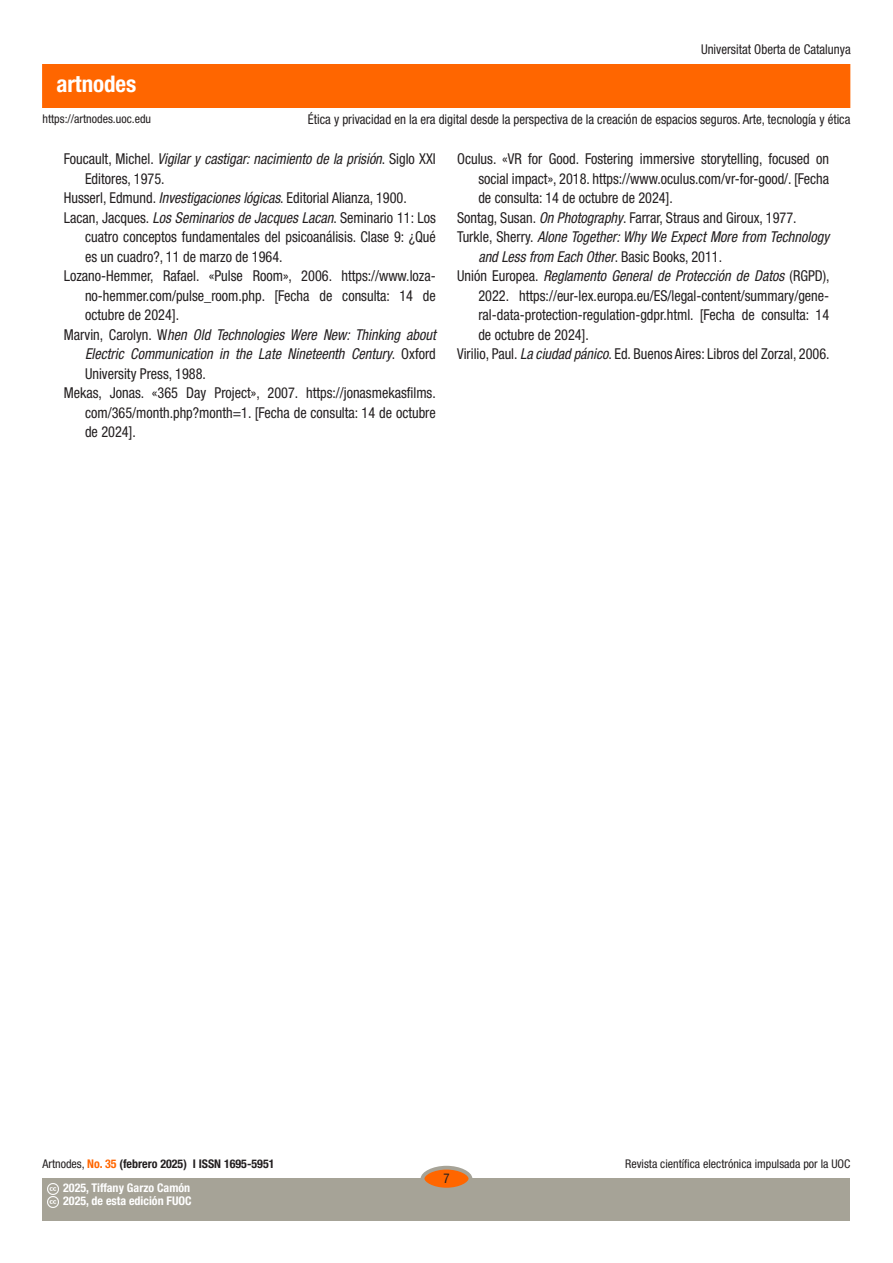
<style>
.page{position:relative;width:893px;height:1263px;background:#fff}
.page>*{position:absolute;margin:0;border:0;box-sizing:border-box;transform-origin:0 0}
.t1{font:700 condensed 22.95px "Helvetica Neue LT Std";color:#fff}
._04_biblio{font:condensed 15px/19.5px "Helvetica Neue LT Std";color:#231f20;text-align:justify;scale:.95 1}
._04_biblio-2{font:italic condensed 15px/19.5px "Helvetica Neue LT Std";color:#231f20;text-align:justify;scale:.95 1}
.t2{font:condensed 13.5px "Helvetica Neue LT Std";color:#231f20;scale:.95 1}
.t3{font:condensed 12px "Helvetica Neue LT Std";color:#231f20}
.t4{font:700 condensed 12px/13.5px "Helvetica Neue LT Std";color:#fff}
.t5{font:700 condensed 12px "Helvetica Neue LT Std";color:#231f20}
.s1{font-style:italic}
.s2{font-style:normal}
.s3{font-weight:400}
.s4{color:#f60}
</style>
<div class="page">
<div style="left:43px;top:65px;width:807px;height:42px;background:#f60"></div>
<div style="left:43px;top:1178px;width:807px;height:42px;background:#a6a397"></div>
<div style="left:422px;top:1168px;width:48px;height:21px;background:#f60;border-radius:50%"></div>
<div style="left:421px;top:1166px;width:51px;height:25px;border:4px solid #a6a397;border-radius:50%"></div>
<svg style="left:47px;top:1183px;width:11px;height:25px"></svg>
<h1 class="t1" style="left:56px;top:69px;width:81px">artnodes</h1>
<p class="t2" style="left:701px;top:42px;width:159px">Universitat Oberta de Catalunya</p>
<p class="t2" style="left:308px;top:112px;width:573px">Ética y privacidad en la era digital desde la perspectiva de la creación de espacios seguros. Arte, tecnología y ética</p>
<p class="_04_biblio" style="left:85px;top:149px;width:371px;text-indent:-21px">Foucault, Michel. <span class="s1">Vigilar y castigar: nacimiento de la prisión</span>. Siglo XXI<br>Editores, 1975.</p>
<p class="_04_biblio" style="left:64px;top:188px;width:363px">Husserl, Edmund. <span class="s1">Investigaciones lógicas</span>. Editorial Alianza, 1900.</p>
<p class="_04_biblio" style="left:85px;top:208px;width:371px;text-indent:-21px">Lacan, Jacques. <span class="s1">Los Seminarios de Jacques Lacan</span>. Seminario 11: Los cuatro conceptos fundamentales del psicoanálisis. Clase 9: ¿Qué es un cuadro?, 11 de marzo de 1964.</p>
<p class="_04_biblio" style="left:85px;top:266px;width:371px;text-indent:-21px">Lozano-Hemmer, Rafael. «Pulse Room», 2006. https://www.loza&shy;no-hemmer.com/pulse_room.php. [Fecha de consulta: 14 de octubre de 2024].</p>
<p class="_04_biblio-2" style="left:85px;top:325px;width:371px;text-indent:-21px"><span class="s2">Marvin, Carolyn. W</span>hen Old Technologies Were New: Thinking about Electric Communication in the Late Nineteenth Century<span class="s2">. Oxford University Press, 1988.</span></p>
<p class="_04_biblio" style="left:85px;top:383px;width:371px;text-indent:-21px">Mekas, Jonas. «365 Day Project», 2007. https://jonasmekasfilms. com/365/month.php?month=1. [Fecha de consulta: 14 de octubre de 2024].</p>
<p class="t3" style="left:43px;top:112px;width:110px">https://artnodes.uoc.edu</p>
<p class="_04_biblio" style="left:478px;top:149px;width:371px;text-indent:-21px">Oculus. «VR for Good. Fostering immersive storytelling, focused on social impact», 2018. https://www.oculus.com/vr-for-good/. [Fecha de consulta: 14 de octubre de 2024].</p>
<p class="_04_biblio" style="left:457px;top:208px;width:359px">Sontag, Susan. <span class="s1">On Photography</span>. Farrar, Straus and Giroux, 1977.</p>
<p class="_04_biblio-2" style="left:478px;top:228px;width:371px;text-indent:-21px"><span class="s2">Turkle, Sherry.</span> Alone Together: Why We Expect More from Technology and Less from Each Other<span class="s2">. Basic Books, 2011.</span></p>
<p class="_04_biblio" style="left:478px;top:266px;width:371px;text-indent:-21px">Unión Europea. <span class="s1">Reglamento General de Protección de Datos</span> (RGPD), 2022. https://eur-lex.europa.eu/ES/legal-content/summary/gene&shy;ral-data-protection-regulation-gdpr.html. [Fecha de consulta: 14 de octubre de 2024].</p>
<p class="_04_biblio" style="left:457px;top:344px;width:394px">Virilio, Paul. <span class="s1">La ciudad pánico</span>. Ed. Buenos Aires: Libros del Zorzal, 2006.</p>
<p class="t5" style="left:43px;top:1157px;width:234px"><span class="s3">Artnodes,</span> <span class="s4">No. 35</span> (febrero 2025) I ISSN 1695-5951</p>
<p class="t3" style="left:625px;top:1157px;width:227px">Revista científica electrónica impulsada por la UOC</p>
<p class="t4" style="left:63px;top:1181px;width:130px">2025, Tiffany Garzo Camón<br>2025, de esta edición FUOC</p>
<p class="t2" style="left:443px;top:1171px;width:8px">7</p>
</div>
